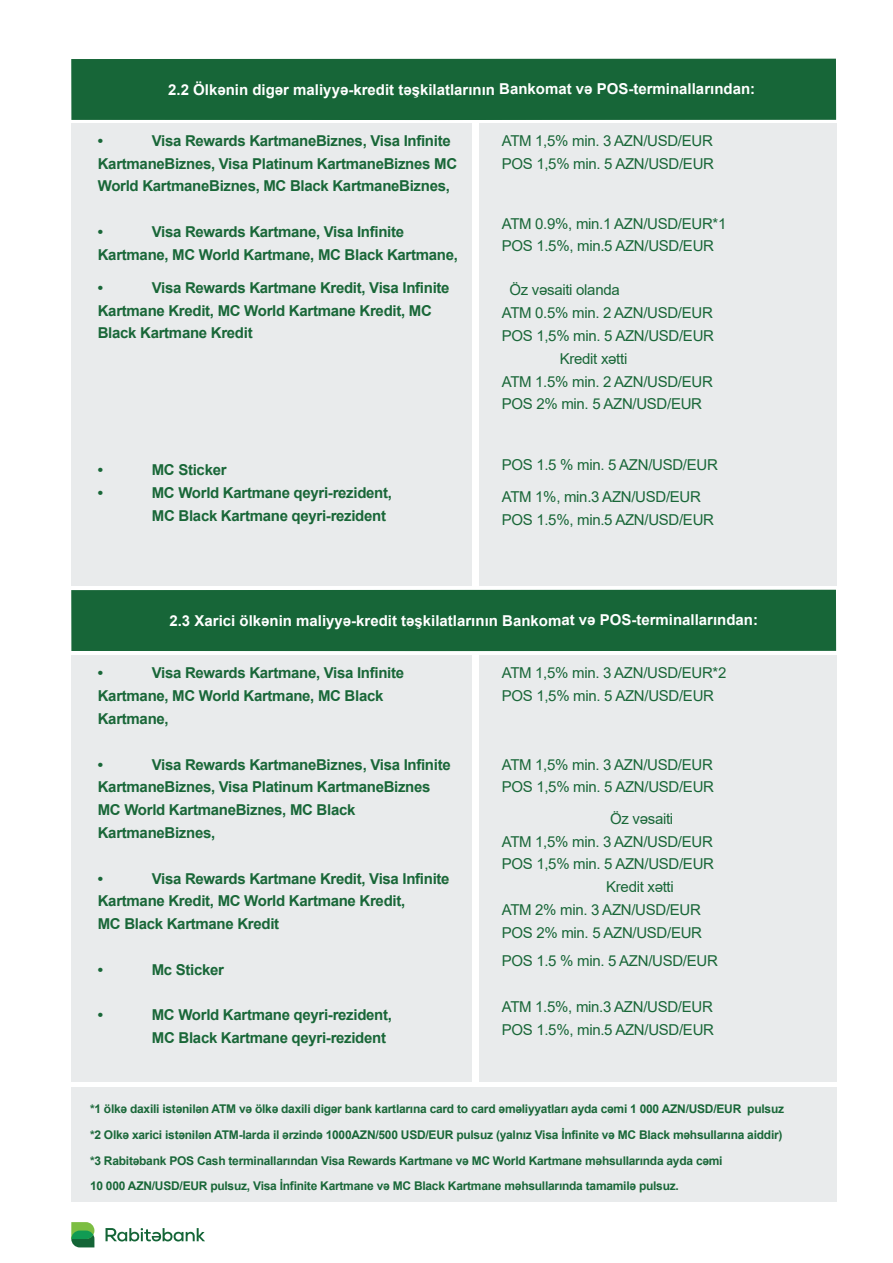
<style>
.page{position:relative;width:893px;height:1263px;background:#fff}
.page>*{position:absolute;margin:0;border:0;box-sizing:border-box;transform-origin:0 0}
.t1{font:700 15px/22.8px "Arial";letter-spacing:-.02em;color:#196738}
.t2{font:15px/22.8px "Arial";letter-spacing:-.02em;color:#196738}
.t3{font:700 15px "Arial";color:#fff}
.t4{font:700 12px/25.8px "Arial";letter-spacing:-.02em;color:#196738}
</style>
<div class="page">
<div style="left:71px;top:59px;width:765px;height:61px;background:#176638"></div>
<div style="left:71px;top:590px;width:765px;height:61px;background:#176638"></div>
<svg style="left:106px;top:1228px;width:99px;height:13px"></svg>
<div style="left:71px;top:1230px;width:23px;height:17px;background:#146537;border-radius:8px"></div>
<svg style="left:71px;top:1222px;width:23px;height:17px"></svg>
<div style="left:71px;top:1088px;width:765px;height:114px;background:#e9ebec"></div>
<div style="left:479px;top:123px;width:357px;height:462px;background:#e9ebec"></div>
<div style="left:71px;top:123px;width:400px;height:462px;background:#e9ebec"></div>
<div style="left:479px;top:656px;width:357px;height:426px;background:#e9ebec"></div>
<div style="left:71px;top:656px;width:400px;height:426px;background:#e9ebec"></div>
<p class="t3" style="left:168px;top:79px;width:588px">2.2 Ölkənin digər maliyyə-kredit təşkilatlarının Bankomat və POS-terminallarından:</p>
<p class="t1" style="left:98px;top:129px;width:361px;text-indent:54px">Visa Rewards KartmaneBiznes, Visa Infinite<br>KartmaneBiznes, Visa Platinum KartmaneBiznes MC<br>World KartmaneBiznes, MC Black KartmaneBiznes,</p>
<p class="t1" style="left:98px;top:220px;width:7px">•</p>
<p class="t1" style="left:98px;top:129px;width:7px">•</p>
<p class="t1" style="left:98px;top:220px;width:362px;text-align:center">Visa Rewards Kartmane, Visa Infinite<br>Kartmane, MC World Kartmane, MC Black Kartmane,</p>
<p class="t1" style="left:98px;top:276px;width:7px">•</p>
<p class="t1" style="left:98px;top:276px;width:353px;text-indent:54px">Visa Rewards Kartmane Kredit, Visa Infinite<br>Kartmane Kredit, MC World Kartmane Kredit, MC<br>Black Kartmane Kredit</p>
<p class="t1" style="left:98px;top:459px;width:7px">•</p>
<p class="t1" style="left:152px;top:459px;width:76px">MC Sticker</p>
<p class="t1" style="left:98px;top:481px;width:7px">•</p>
<p class="t1" style="left:152px;top:481px;width:242px">MC World Kartmane qeyri-rezident,<br>MC Black Kartmane qeyri-rezident</p>
<p class="t2" style="left:502px;top:129px;width:214px">ATM 1,5% min. 3 AZN/USD/EUR<br>POS 1,5% min. 5 AZN/USD/EUR</p>
<p class="t2" style="left:502px;top:212px;width:226px">ATM 0.9%, min.1 AZN/USD/EUR*1<br>POS 1.5%, min.5 AZN/USD/EUR</p>
<p class="t2" style="left:509px;top:279px;width:112px">Öz vəsaiti olanda</p>
<p class="t2" style="left:502px;top:301px;width:213px">ATM 0.5% min. 2 AZN/USD/EUR</p>
<p class="t2" style="left:502px;top:324px;width:214px">POS 1,5% min. 5 AZN/USD/EUR</p>
<p class="t2" style="left:560px;top:347px;width:69px">Kredit xətti</p>
<p class="t2" style="left:502px;top:370px;width:213px">ATM 1.5% min. 2 AZN/USD/EUR</p>
<p class="t2" style="left:502px;top:393px;width:202px">POS 2% min. 5 AZN/USD/EUR</p>
<p class="t2" style="left:502px;top:449px;width:218px;line-height:31.3px">POS 1.5 % min. 5 AZN/USD/EUR<br>ATM 1%, min.3 AZN/USD/EUR</p>
<p class="t2" style="left:502px;top:508px;width:214px">POS 1.5%, min.5 AZN/USD/EUR</p>
<p class="t3" style="left:169px;top:610px;width:590px">2.3 Xarici ölkənin maliyyə-kredit təşkilatlarının Bankomat və POS-terminallarından:</p>
<p class="t1" style="left:98px;top:662px;width:308px;text-indent:54px">Visa Rewards Kartmane, Visa Infinite<br>Kartmane, MC World Kartmane, MC Black<br>Kartmane,</p>
<p class="t1" style="left:98px;top:753px;width:7px">•</p>
<p class="t1" style="left:98px;top:662px;width:7px">•</p>
<p class="t1" style="left:98px;top:753px;width:354px;text-indent:54px">Visa Rewards KartmaneBiznes, Visa Infinite KartmaneBiznes, Visa Platinum KartmaneBiznes MC World KartmaneBiznes, MC Black KartmaneBiznes,</p>
<p class="t1" style="left:98px;top:867px;width:7px">•</p>
<p class="t1" style="left:98px;top:867px;width:353px;text-indent:54px">Visa Rewards Kartmane Kredit, Visa Infinite<br>Kartmane Kredit, MC World Kartmane Kredit,<br>MC Black Kartmane Kredit</p>
<p class="t1" style="left:98px;top:958px;width:7px">•</p>
<p class="t1" style="left:152px;top:958px;width:74px">Mc Sticker</p>
<p class="t1" style="left:98px;top:1004px;width:7px">•</p>
<p class="t1" style="left:152px;top:1004px;width:242px">MC World Kartmane qeyri-rezident,<br>MC Black Kartmane qeyri-rezident</p>
<p class="t2" style="left:502px;top:661px;width:226px">ATM 1,5% min. 3 AZN/USD/EUR*2<br>POS 1,5% min. 5 AZN/USD/EUR</p>
<p class="t2" style="left:502px;top:753px;width:214px">ATM 1,5% min. 3 AZN/USD/EUR<br>POS 1,5% min. 5 AZN/USD/EUR</p>
<p class="t2" style="left:610px;top:807px;width:65px">Öz vəsaiti</p>
<p class="t2" style="left:502px;top:830px;width:213px">ATM 1,5% min. 3 AZN/USD/EUR</p>
<p class="t2" style="left:502px;top:853px;width:214px">POS 1,5% min. 5 AZN/USD/EUR</p>
<p class="t2" style="left:606px;top:875px;width:69px">Kredit xətti</p>
<p class="t2" style="left:502px;top:898px;width:201px">ATM 2% min. 3 AZN/USD/EUR</p>
<p class="t2" style="left:502px;top:921px;width:202px">POS 2% min. 5 AZN/USD/EUR</p>
<p class="t2" style="left:502px;top:949px;width:218px">POS 1.5 % min. 5 AZN/USD/EUR</p>
<p class="t2" style="left:502px;top:995px;width:214px">ATM 1.5%, min.3 AZN/USD/EUR<br>POS 1.5%, min.5 AZN/USD/EUR</p>
<p class="t4" style="left:90px;top:1096px;width:696px">*1 ölkə daxili istənilən ATM və ölkə daxili digər bank kartlarına card to card əməliyyatları ayda cəmi 1 000 AZN/USD/EUR pulsuz *2 Olkə xarici istənilən ATM-larda il ərzində 1000AZN/500 USD/EUR pulsuz (yalnız Visa İnfinite və MC Black məhsullarına aiddir) *3 Rabitəbank POS Cash terminallarından Visa Rewards Kartmane və MC World Kartmane məhsullarında ayda cəmi<br>10 000 AZN/USD/EUR pulsuz, Visa İnfinite Kartmane və MC Black Kartmane məhsullarında tamamilə pulsuz.</p>
</div>
